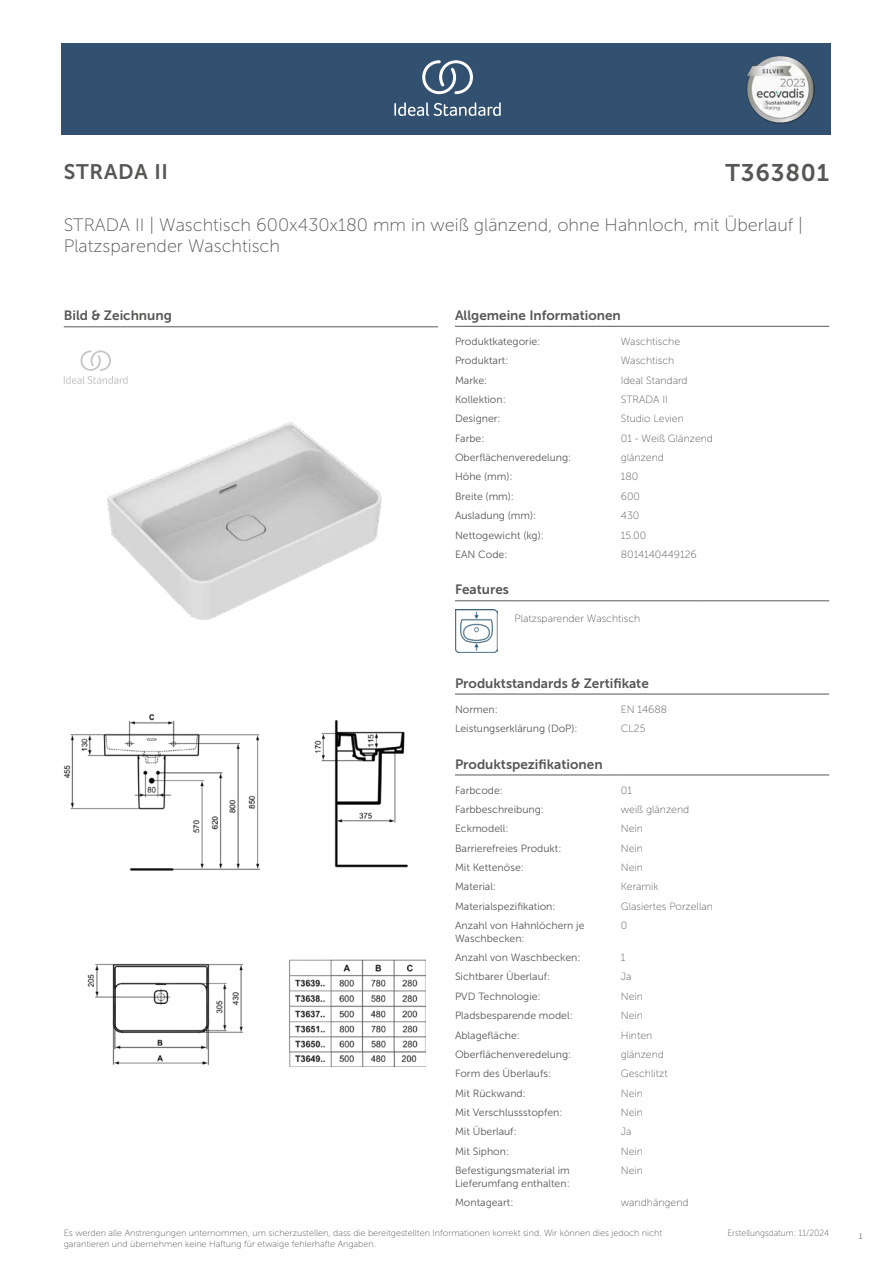
<style>
.page{position:relative;width:893px;height:1263px;background:#fff}
.page>*{position:absolute;margin:0;border:0;box-sizing:border-box;transform-origin:0 0}
.t1{font:24px "Museo Sans 700";letter-spacing:.035em;color:#575756}
.t2{font:21px "Museo Sans 700";letter-spacing:.035em;color:#575756}
.t3{font:18px/21.6px "Museo Sans 100";color:#575756}
.t4{font:13.5px "Museo Sans 700";color:#575756}
.t5{font:10.5px/12.6px "Museo Sans 300";color:#575756}
.t6{font:10.5px "Museo Sans 100";color:#575756}
.t7{font:9px/10.8px "Museo Sans 100";color:#575756}
.t8{font:9px "Museo Sans 100";color:#575756;scale:.95 1}
.t9{font:300 9px "Calibri";color:#575756;scale:.95 1}
</style>
<div class="page">
<div style="left:62px;top:43px;width:769px;height:91px;background:#325070"></div>
<hr style="left:455px;top:326px;width:166px;height:1px;background:#575756">
<hr style="left:621px;top:326px;width:208px;height:1px;background:#575756">
<hr style="left:455px;top:600px;width:59px;height:1px;background:#575756">
<hr style="left:514px;top:600px;width:128px;height:1px;background:#575756">
<hr style="left:642px;top:600px;width:60px;height:1px;background:#575756">
<hr style="left:702px;top:600px;width:127px;height:1px;background:#575756">
<img style="left:455px;top:609px;width:42px;height:43px">
<hr style="left:455px;top:694px;width:166px;height:1px;background:#575756">
<hr style="left:621px;top:694px;width:208px;height:1px;background:#575756">
<hr style="left:455px;top:775px;width:166px;height:1px;background:#575756">
<hr style="left:621px;top:775px;width:208px;height:1px;background:#575756">
<img style="left:64px;top:714px;width:361px;height:352px">
<hr style="left:64px;top:327px;width:374px;height:1px;background:#575756">
<svg style="left:64px;top:350px;width:64px;height:34px"></svg>
<img style="left:107px;top:422px;width:275px;height:198px">
<svg style="left:394px;top:102px;width:107px;height:14px"></svg>
<svg style="left:422px;top:60px;width:51px;height:34px"></svg>
<img style="left:746px;top:56px;width:68px;height:67px">
<h2 class="t2" style="left:64px;top:160px;width:106px">STRADA II</h2>
<h1 class="t1" style="left:726px;top:160px;width:105px">T363801</h1>
<h3 class="t3" style="left:64px;top:214px;width:741px">STRADA II | Waschtisch 600x430x180 mm in weiß glänzend, ohne Hahnloch, mit Überlauf |<br>Platzsparender Waschtisch</h3>
<p class="t4" style="left:64px;top:308px;width:110px">Bild &amp; Zeichnung</p>
<p class="t4" style="left:455px;top:308px;width:167px">Allgemeine Informationen</p>
<p class="t5" style="left:455px;top:335px;width:87px">Produktkategorie:</p>
<p class="t6" style="left:621px;top:336px;width:61px">Waschtische</p>
<p class="t5" style="left:455px;top:354px;width:55px">Produktart:</p>
<p class="t6" style="left:621px;top:355px;width:55px">Waschtisch</p>
<p class="t5" style="left:455px;top:374px;width:34px">Marke:</p>
<p class="t6" style="left:621px;top:374px;width:68px">Ideal Standard</p>
<p class="t5" style="left:455px;top:393px;width:52px">Kollektion:</p>
<p class="t6" style="left:621px;top:394px;width:48px">STRADA II</p>
<p class="t5" style="left:455px;top:413px;width:47px">Designer:</p>
<p class="t6" style="left:621px;top:413px;width:65px">Studio Levien</p>
<p class="t5" style="left:455px;top:432px;width:31px">Farbe:</p>
<p class="t6" style="left:621px;top:433px;width:94px">01 - Weiß Glänzend</p>
<p class="t5" style="left:455px;top:451px;width:118px">Oberflächenveredelung:</p>
<p class="t6" style="left:621px;top:452px;width:45px">glänzend</p>
<p class="t5" style="left:455px;top:471px;width:59px">Höhe (mm):</p>
<p class="t6" style="left:621px;top:471px;width:19px">180</p>
<p class="t5" style="left:455px;top:490px;width:61px">Breite (mm):</p>
<p class="t6" style="left:621px;top:491px;width:21px">600</p>
<p class="t5" style="left:455px;top:509px;width:83px">Ausladung (mm):</p>
<p class="t6" style="left:621px;top:510px;width:20px">430</p>
<p class="t5" style="left:455px;top:529px;width:90px">Nettogewicht (kg):</p>
<p class="t6" style="left:621px;top:529px;width:27px">15.00</p>
<p class="t5" style="left:455px;top:548px;width:54px">EAN Code:</p>
<p class="t6" style="left:621px;top:549px;width:77px">8014140449126</p>
<p class="t4" style="left:455px;top:582px;width:55px">Features</p>
<p class="t6" style="left:514px;top:612px;width:127px">Platzsparender Waschtisch</p>
<p class="t4" style="left:455px;top:675px;width:195px">Produktstandards &amp; Zertifikate</p>
<p class="t5" style="left:455px;top:703px;width:44px">Normen:</p>
<p class="t6" style="left:621px;top:703px;width:48px">EN 14688</p>
<p class="t5" style="left:455px;top:722px;width:124px">Leistungserklärung (DoP):</p>
<p class="t6" style="left:621px;top:723px;width:26px">CL25</p>
<p class="t4" style="left:455px;top:756px;width:149px">Produktspezifikationen</p>
<p class="t5" style="left:455px;top:784px;width:49px">Farbcode:</p>
<p class="t6" style="left:621px;top:784px;width:13px">01</p>
<p class="t5" style="left:455px;top:803px;width:90px">Farbbeschreibung:</p>
<p class="t6" style="left:621px;top:804px;width:70px">weiß glänzend</p>
<p class="t5" style="left:455px;top:822px;width:55px">Eckmodell:</p>
<p class="t6" style="left:621px;top:823px;width:24px">Nein</p>
<p class="t5" style="left:455px;top:842px;width:108px">Barrierefreies Produkt:</p>
<p class="t6" style="left:621px;top:842px;width:24px">Nein</p>
<p class="t5" style="left:455px;top:861px;width:70px">Mit Kettenöse:</p>
<p class="t6" style="left:621px;top:862px;width:24px">Nein</p>
<p class="t5" style="left:455px;top:880px;width:43px">Material:</p>
<p class="t6" style="left:621px;top:881px;width:39px">Keramik</p>
<p class="t5" style="left:455px;top:900px;width:102px">Materialspezifikation:</p>
<p class="t6" style="left:621px;top:900px;width:94px">Glasiertes Porzellan</p>
<p class="t5" style="left:455px;top:919px;width:131px">Anzahl von Hahnlöchern je<br>Waschbecken:</p>
<p class="t6" style="left:621px;top:920px;width:8px">0</p>
<p class="t5" style="left:455px;top:951px;width:127px">Anzahl von Waschbecken:</p>
<p class="t6" style="left:621px;top:952px;width:6px">1</p>
<p class="t5" style="left:455px;top:970px;width:97px">Sichtbarer Überlauf:</p>
<p class="t6" style="left:621px;top:971px;width:12px">Ja</p>
<p class="t5" style="left:455px;top:990px;width:87px">PVD Technologie:</p>
<p class="t6" style="left:621px;top:991px;width:24px">Nein</p>
<p class="t5" style="left:455px;top:1009px;width:119px">Pladsbesparende model:</p>
<p class="t6" style="left:621px;top:1010px;width:24px">Nein</p>
<p class="t5" style="left:455px;top:1029px;width:66px">Ablagefläche:</p>
<p class="t6" style="left:621px;top:1029px;width:33px">Hinten</p>
<p class="t5" style="left:455px;top:1048px;width:118px">Oberflächenveredelung:</p>
<p class="t6" style="left:621px;top:1049px;width:45px">glänzend</p>
<p class="t5" style="left:455px;top:1067px;width:98px">Form des Überlaufs:</p>
<p class="t6" style="left:621px;top:1068px;width:48px">Geschlitzt</p>
<p class="t5" style="left:455px;top:1087px;width:72px">Mit Rückwand:</p>
<p class="t6" style="left:621px;top:1087px;width:24px">Nein</p>
<p class="t5" style="left:455px;top:1106px;width:109px">Mit Verschlussstopfen:</p>
<p class="t6" style="left:621px;top:1107px;width:24px">Nein</p>
<p class="t5" style="left:455px;top:1125px;width:63px">Mit Überlauf:</p>
<p class="t6" style="left:621px;top:1126px;width:12px">Ja</p>
<p class="t5" style="left:455px;top:1145px;width:56px">Mit Siphon:</p>
<p class="t6" style="left:621px;top:1145px;width:24px">Nein</p>
<p class="t5" style="left:455px;top:1164px;width:116px">Befestigungsmaterial im<br>Lieferumfang enthalten:</p>
<p class="t6" style="left:621px;top:1165px;width:24px">Nein</p>
<p class="t5" style="left:455px;top:1196px;width:60px">Montageart:</p>
<p class="t6" style="left:621px;top:1197px;width:69px">wandhängend</p>
<p class="t7" style="left:64px;top:1227px;width:600px">Es werden alle Anstrengungen unternommen, um sicherzustellen, dass die bereitgestellten Informationen korrekt sind. Wir können dies jedoch nicht garantieren und übernehmen keine Haftung für etwaige fehlerhafte Angaben.</p>
<p class="t8" style="left:727px;top:1228px;width:109px">Erstellungsdatum: 11/2024</p>
<p class="t9" style="left:858px;top:1230px;width:6px">1</p>
</div>
